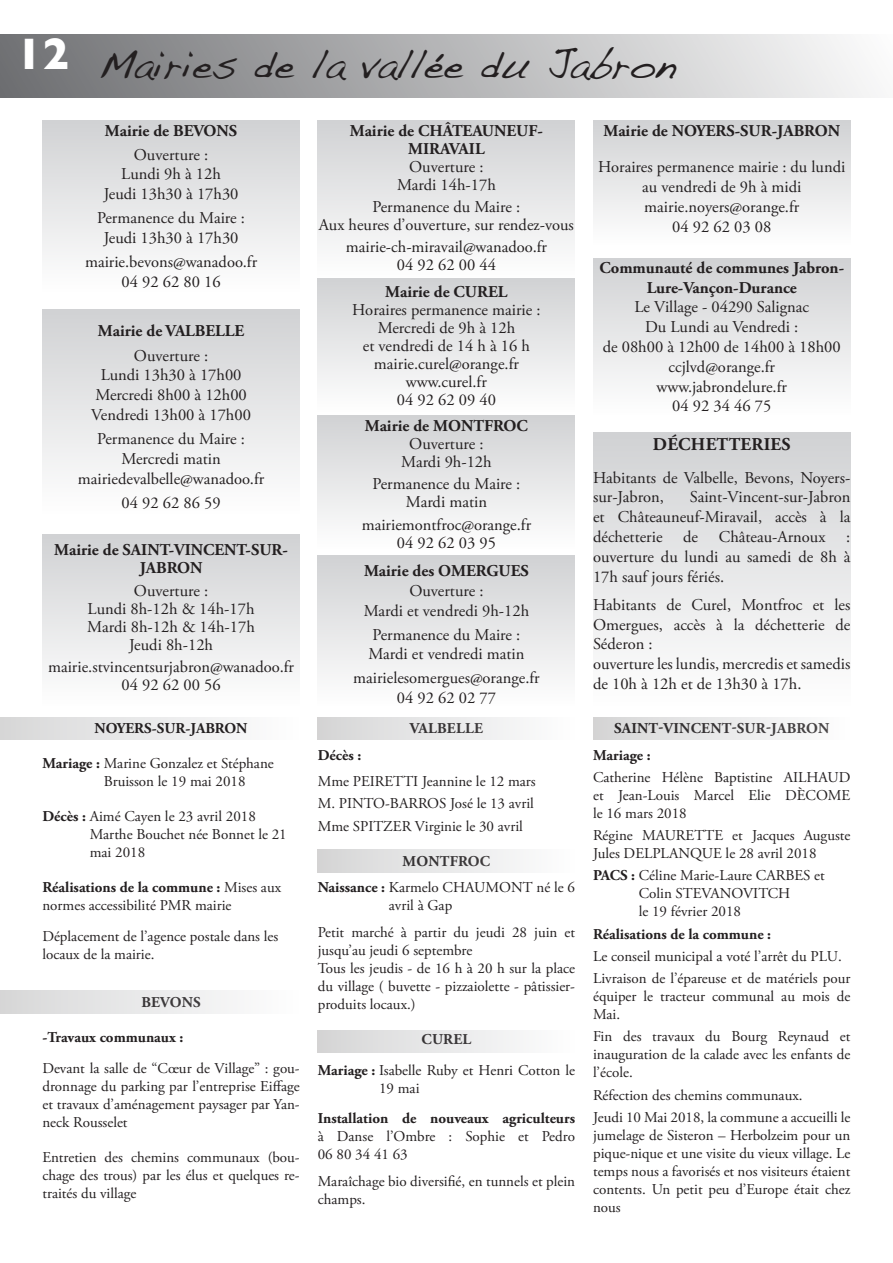
<style>
.page{position:relative;width:893px;height:1263px;background:#fff}
.page>*{position:absolute;margin:0;border:0;box-sizing:border-box;transform-origin:0 0}
.t1{font:40.5px "Handwriting Dakota";color:#231f20}
.t2{font:700 18px "Adobe Garamond Pro";letter-spacing:.015em;color:#231f20}
.t3{font:16.5px/19.8px "Adobe Garamond Pro";color:#231f20;text-align:center}
.t4{font:700 16.5px/18px "Adobe Garamond Pro";color:#231f20;text-align:center}
.t5{font:15px/18px "Adobe Garamond Pro";color:#231f20}
.t6{font:700 15px/26.5px "Adobe Garamond Pro";color:#231f20}
.s1{font-weight:700}
</style>
<div class="page">
<div style="left:0;top:717px;width:300px;height:23px;background:linear-gradient(to right,#d7d7d8,#fefefe)"></div>
<div style="left:42px;top:120px;width:258px;height:171px;background:linear-gradient(to bottom,#d1d2d4,#fefefe)"></div>
<div style="left:42px;top:309px;width:258px;height:204px;background:linear-gradient(to bottom,#d0d1d3,#fefefe)"></div>
<div style="left:42px;top:534px;width:258px;height:172px;background:linear-gradient(to bottom,#d0d1d3,#fefefe)"></div>
<div style="left:318px;top:415px;width:257px;height:133px;background:linear-gradient(to bottom,#d1d2d4,#fefefe)"></div>
<div style="left:318px;top:555px;width:257px;height:151px;background:linear-gradient(to bottom,#d0d2d3,#fefefe)"></div>
<div style="left:318px;top:120px;width:257px;height:157px;background:linear-gradient(to bottom,#d1d2d4,#fefefe)"></div>
<div style="left:318px;top:278px;width:257px;height:133px;background:linear-gradient(to bottom,#d0d2d4,#fefefe)"></div>
<div style="left:593px;top:120px;width:257px;height:124px;background:linear-gradient(to bottom,#d1d1d3,#fdfdfd)"></div>
<div style="left:593px;top:258px;width:257px;height:157px;background:linear-gradient(to bottom,#d0d1d3,#fefefe)"></div>
<div style="left:593px;top:432px;width:257px;height:274px;background:linear-gradient(to bottom,#d0d1d3,#fefefe)"></div>
<div style="left:0;top:34px;width:893px;height:64px;background:linear-gradient(to right,#6e6f72,#fafafb)"></div>
<div style="left:0;top:991px;width:300px;height:22px;background:linear-gradient(to right,#d7d7d8,#fefefe)"></div>
<div style="left:318px;top:717px;width:257px;height:23px;background:linear-gradient(to right,#d5d5d6,#fefefe)"></div>
<div style="left:318px;top:849px;width:257px;height:23px;background:linear-gradient(to right,#d5d5d6,#fefeff)"></div>
<div style="left:318px;top:1030px;width:257px;height:23px;background:linear-gradient(to right,#d5d5d6,#fefefe)"></div>
<div style="left:593px;top:717px;width:257px;height:23px;background:linear-gradient(to right,#d5d5d6,#fefeff)"></div>
<h1 class="t1" style="left:16px;top:40px;width:662px"><sup>12</sup> Mairies de la vallée du Jabron</h1>
<p class="t4" style="left:105px;top:122px;width:134px">Mairie de BEVONS</p>
<p class="t3" style="left:104px;top:145px;width:136px">Ouverture :<br>Lundi 9h à 12h<br>Jeudi 13h30 à 17h30</p>
<p class="t3" style="left:97px;top:209px;width:149px">Permanence du Maire :<br>Jeudi 13h30 à 17h30</p>
<p class="t3" style="left:85px;top:253px;width:174px">mairie.bevons@wanadoo.fr<br>04 92 62 80 16</p>
<p class="t4" style="left:98px;top:322px;width:148px">Mairie de VALBELLE</p>
<p class="t3" style="left:91px;top:346px;width:161px">Ouverture :<br>Lundi 13h30 à 17h00<br>Mercredi 8h00 à 12h00<br>Vendredi 13h00 à 17h00</p>
<p class="t3" style="left:78px;top:429px;width:188px">Permanence du Maire :<br>Mercredi matin mairiedevalbelle@wanadoo.fr</p>
<p class="t3" style="left:122px;top:493px;width:101px">04 92 62 86 59</p>
<p class="t4" style="left:54px;top:541px;width:235px">Mairie de SAINT-VINCENT-SUR-<br>JABRO N</p>
<p class="t3" style="left:87px;top:582px;width:169px;line-height:18px">Ouverture :<br>Lundi 8h-12h &amp; 14h-17h<br>Mardi 8h-12h &amp; 14h-17h<br>Jeudi 8h-12h</p>
<p class="t3" style="left:48px;top:658px;width:248px;line-height:18px">mairie.stvincentsurjabron@wanadoo.fr<br>04 92 62 00 56</p>
<p class="t6" style="left:95px;top:715px;width:154px">NOYERS-SUR-JABRO N</p>
<p class="t5" style="left:104px;top:755px;width:172px;text-indent:-61px"><span class="s1">Mariage :</span> Marine Gonzalez et Stéphane<br>Bruisson le 19 mai 2018</p>
<p class="t5" style="left:90px;top:808px;width:199px;text-indent:-47px"><span class="s1">Décès :</span> Aimé Cayen le 23 avril 2018<br>Marthe Bouchet née Bonnet le 21 mai 2018</p>
<p class="t5" style="left:42px;top:879px;width:240px"><span class="s1">Réalisations de la commune :</span> Mises aux normes accessibilité PMR mairie</p>
<p class="t5" style="left:42px;top:928px;width:237px">Déplacement de l’agence postale dans les locaux de la mairie.</p>
<p class="t6" style="left:141px;top:989px;width:51px">Bevons</p>
<p class="t6" style="left:42px;top:1024px;width:142px">-Travaux communaux :</p>
<p class="t5" style="left:42px;top:1059px;width:259px;text-align:justify">Devant la salle de “Cœur de Village” : gou&shy;dronnage du parking par l’entreprise Eiffage et travaux d’aménagement paysager par Yan&shy;neck Rousselet</p>
<p class="t5" style="left:42px;top:1148px;width:259px;text-align:justify">Entretien des chemins communaux (bou&shy;chage des trous) par les élus et quelques re&shy;traités du village</p>
<p class="t4" style="left:408px;top:122px;width:136px;text-align:left;text-indent:-58px">Mairie de CHÂTEAUNEUF-<br>MIRA</p>
<p class="t4" style="left:449px;top:140px;width:37px">VAI L</p>
<p class="t3" style="left:397px;top:158px;width:100px;line-height:18px">Ouverture :<br>Mardi 14h-17h</p>
<p class="t3" style="left:319px;top:198px;width:257px;line-height:18px">Permanence du Maire :<br>Aux heures d’ouverture, sur rendez-vous</p>
<p class="t3" style="left:346px;top:238px;width:203px;line-height:18px">mairie-ch-miravail@wanadoo.fr<br>04 92 62 00 44</p>
<p class="t4" style="left:385px;top:283px;width:124px">Mairie de CUREL</p>
<p class="t3" style="left:352px;top:301px;width:190px;line-height:18px">Horaires permanence mairie :<br>Mercredi de 9h à 12h<br>et vendredi de 14 h à 16 h mairie.curel@orange.fr www.curel.fr<br>04 92 62 09 40</p>
<p class="t4" style="left:365px;top:417px;width:141px">Mairie de MONTFROC</p>
<p class="t3" style="left:401px;top:435px;width:92px;line-height:18px">Ouverture :<br>Mardi 9h-12h</p>
<p class="t3" style="left:373px;top:476px;width:149px;line-height:18px">Permanence du Maire :<br>Mardi matin</p>
<p class="t3" style="left:362px;top:516px;width:171px;line-height:18px">mairiemontfroc@orange.fr<br>04 92 62 03 95</p>
<p class="t4" style="left:364px;top:562px;width:88px">Mairie des OMER</p>
<p class="t4" style="left:486px;top:562px;width:44px">GUES</p>
<p class="t3" style="left:364px;top:581px;width:167px">Ouverture :<br>Mardi et vendredi 9h-12h</p>
<p class="t3" style="left:368px;top:625px;width:158px;text-align:left">Permanence du Maire :<br>Mardi et vendredi matin</p>
<p class="t3" style="left:353px;top:669px;width:188px">mairielesomergues@orange.fr<br>04 92 62 02 77</p>
<p class="t6" style="left:410px;top:715px;width:74px">Valb elle</p>
<p class="t6" style="left:318px;top:742px;width:45px">Décès :</p>
<p class="t5" style="left:318px;top:771px;width:220px;line-height:22.2px">Mme PEIRETTI Jeannine le 12 mars<br>M. PINTO-BARROS José le 13 avril<br>Mme SPITZER Virginie le 30 avril</p>
<p class="t6" style="left:403px;top:848px;width:37px">Montf</p>
<p class="t5" style="left:318px;top:848px;width:259px;line-height:26.5px;text-indent:140px"><span class="s1">roc<br>Naissance :</span> Karmelo CHAUMONT né le 6</p>
<p class="t5" style="left:318px;top:893px;width:259px;line-height:26.5px;text-indent:71px">avril à Gap<br>Petit marché à partir du jeudi 28 juin et</p>
<p class="t5" style="left:318px;top:941px;width:259px">jusqu’au jeudi 6 septembre<br>Tous les jeudis - de 16 h à 20 h sur la place du village ( buvette - pizzaiolette - pâtissier&shy;produits locaux.)</p>
<p class="t5" style="left:318px;top:1024px;width:259px;line-height:30.8px;text-align:center"><span class="s1">Curel<br>Mariage :</span> Isabelle Ruby et Henri Cotton le</p>
<p class="t5" style="left:379px;top:1079px;width:42px">19 mai</p>
<p class="t6" style="left:318px;top:1105px;width:259px">Installation de nouveaux agriculteurs</p>
<p class="t5" style="left:318px;top:1128px;width:259px">à Danse l’Ombre : Sophie et Pedro<br>06 80 34 41 63</p>
<p class="t5" style="left:318px;top:1172px;width:259px">Maraîchage bio diversifié, en tunnels et plein champs.</p>
<p class="t4" style="left:603px;top:122px;width:238px">Mairie de NOYERS-SUR-JABRON</p>
<p class="t3" style="left:598px;top:158px;width:249px">Horaires permanence mairie : du lundi au vendredi de 9h à midi mairie.noyers@orange.fr<br>04 92 62 03 08</p>
<p class="t4" style="left:599px;top:258px;width:246px;line-height:19.8px">Communauté de communes Jabron-<br>Lure-Vançon-Durance</p>
<p class="t3" style="left:603px;top:298px;width:240px">Le Village - 04290 Salignac<br>Du Lundi au Vendredi :<br>de 08h00 à 12h00 de 14h00 à 18h00 ccjlvd@orange.fr www.jabrondelure.fr<br>04 92 34 46 75</p>
<p class="t2" style="left:653px;top:434px;width:137px">dÉchetteries</p>
<p class="t3" style="left:593px;top:468px;width:259px;text-align:left">Habitants de Valbelle, Bevons, Noyers&shy;sur-Jabron,</p>
<p class="t3" style="left:593px;top:488px;width:259px;text-align:justify;text-indent:97px">Saint-Vincent-sur-Jabron et Châteauneuf-Miravail, accès à la déchetterie</p>
<p class="t3" style="left:683px;top:527px;width:16px">de</p>
<p class="t3" style="left:719px;top:527px;width:108px">Château-Arnoux</p>
<p class="t3" style="left:593px;top:527px;width:259px;text-align:justify;text-indent:253px">: ouverture du lundi au samedi de 8h à 17h sauf jours fériés.</p>
<p class="t3" style="left:593px;top:595px;width:259px;text-align:left">Habitants de Curel, Montfroc et les<br>Omergues, accès à la déchetterie de<br>Séderon :<br>ouverture les lundis, mercredis et samedis de 10h à 12h et de 13h30 à 17h.</p>
<p class="t6" style="left:593px;top:715px;width:238px;text-indent:21px">Saint-Vincent-SUR-JABRON<br>Mariage :</p>
<p class="t5" style="left:593px;top:769px;width:259px;text-align:justify">Catherine Hélène Baptistine AILHAUD et Jean-Louis Marcel Elie DÈCOME le 16 mars 2018</p>
<p class="t5" style="left:593px;top:827px;width:259px">Régine MAURETTE et Jacques Auguste<br>Jules DELPLANQUE le 28 avril 2018</p>
<p class="t5" style="left:639px;top:867px;width:188px;text-indent:-46px"><span class="s1">PACS :</span> Céline Marie-Laure CARBES et<br>Colin STEVANOVITCH<br>le 19 février 2018</p>
<p class="t6" style="left:593px;top:921px;width:180px">Réalisations de la commune :</p>
<p class="t5" style="left:593px;top:945px;width:259px;line-height:22.2px">Le conseil municipal a voté l’arrêt du PLU.<br>Livraison de l’épareuse et de matériels pour</p>
<p class="t5" style="left:593px;top:988px;width:259px">équiper le tracteur communal au mois de<br>Mai.</p>
<p class="t5" style="left:593px;top:1028px;width:259px;text-align:justify">Fin des travaux du Bourg Reynaud et inauguration de la calade avec les enfants de l’école.</p>
<p class="t5" style="left:593px;top:1084px;width:259px;line-height:22.2px">Réfection des chemins communaux.<br>Jeudi 10 Mai 2018, la commune a accueilli le</p>
<p class="t5" style="left:593px;top:1127px;width:259px;text-align:justify">jumelage de Sisteron – Herbolzeim pour un pique-nique et une visite du vieux village. Le temps nous a favorisés et nos visiteurs étaient contents. Un petit peu d’Europe était chez nous</p>
</div>
